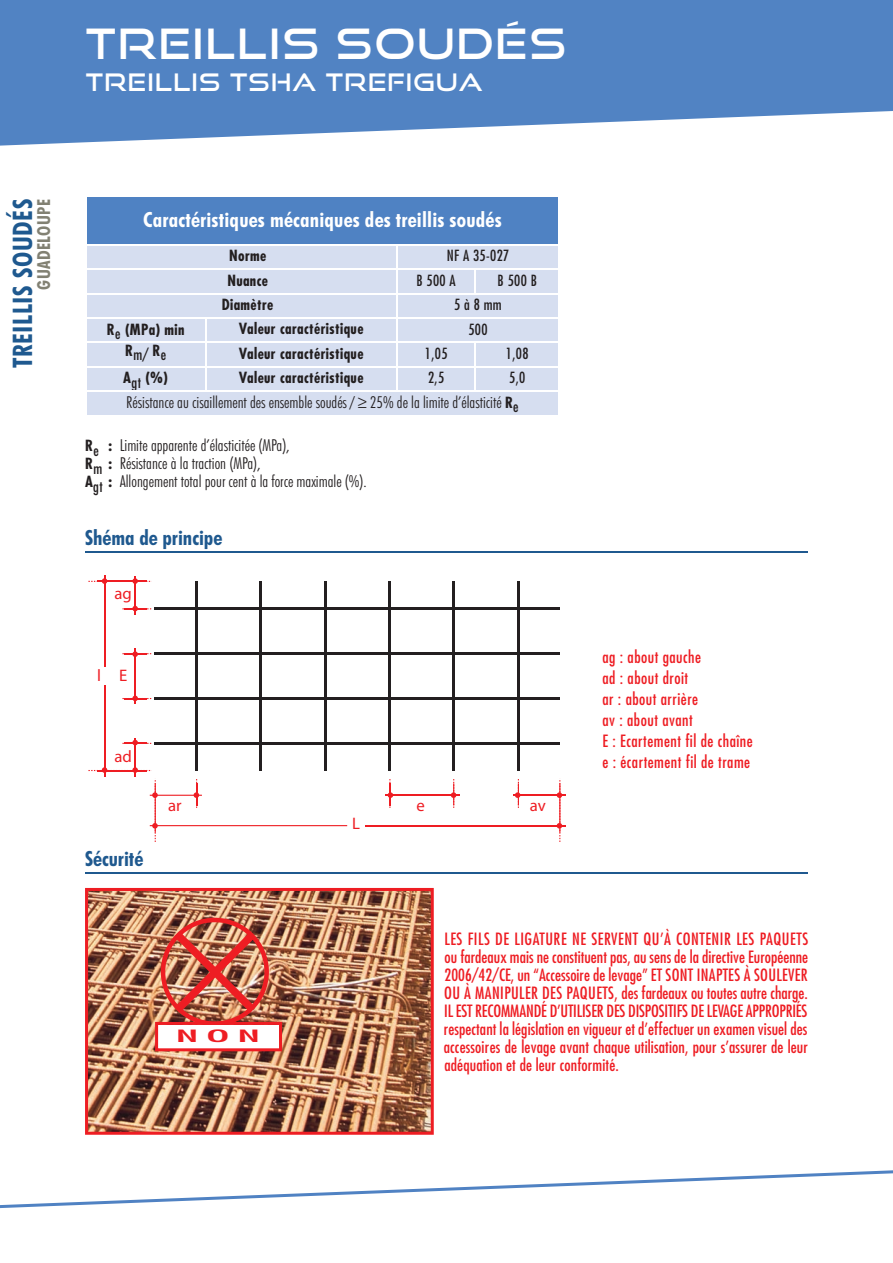
<style>
.page{position:relative;width:893px;height:1263px;background:#fff}
.page>*{position:absolute;margin:0;border:0;box-sizing:border-box;transform-origin:0 0}
.t1{font:41.85px "Good Times Rg";letter-spacing:.05em;color:#fff}
.t2{font:700 condensed 27px "Futura BT";letter-spacing:.025em;color:#1f598f}
.t3{font:24.15px "Good Times Rg";letter-spacing:.05em;color:#fff}
.t4{font:700 condensed 21px "Futura BT";letter-spacing:.01em;color:#fff}
.t5{font:700 condensed 21px "Futura BT";color:#1f598f}
.t6{font:700 condensed 18px "Futura BT";letter-spacing:.025em;color:#828173}
.t7{font:16.65px "Myriad Pro";color:#ee1d23}
.t8{font:condensed 16.5px/18px "Futura";letter-spacing:.03em;color:#ee1d23;text-align:justify}
.t9{font:300 condensed 16.5px/18px "Futura BT";color:#231f20}
.t10{font:condensed 16.5px "Futura";letter-spacing:.03em;color:#ee1d23;scale:3 1}
.t11{font:700 condensed 15px "Futura";letter-spacing:.025em;color:#231f20}
.t12{font:condensed 15px "Futura";letter-spacing:.025em;color:#231f20}
.s1{font-weight:400}
.s2{font-family:"Futura";font-weight:700;font-size:15px}
</style>
<div class="page">
<svg style="left:0;top:0;width:893px;height:146px;background:#6692ca"></svg>
<svg style="left:0;top:1170px;width:893px;height:39px"></svg>
<hr style="left:85px;top:551px;width:723px;height:2px;background:#1f598f">
<hr style="left:85px;top:873px;width:723px;height:1px;background:#1f598f">
<img style="left:85px;top:888px;width:349px;height:247px">
<img style="left:155px;top:918px;width:127px;height:133px">
<hr style="left:195px;top:581px;width:3px;height:190px;background:#231f20">
<hr style="left:259px;top:581px;width:3px;height:190px;background:#231f20">
<hr style="left:324px;top:581px;width:3px;height:190px;background:#231f20">
<hr style="left:388px;top:581px;width:3px;height:190px;background:#231f20">
<hr style="left:452px;top:581px;width:3px;height:190px;background:#231f20">
<hr style="left:517px;top:581px;width:3px;height:190px;background:#231f20">
<hr style="left:155px;top:742px;width:405px;height:3px;background:#231f20">
<hr style="left:155px;top:697px;width:405px;height:3px;background:#231f20">
<hr style="left:155px;top:652px;width:405px;height:3px;background:#231f20">
<hr style="left:155px;top:607px;width:405px;height:3px;background:#231f20">
<hr style="left:104px;top:685px;width:1px;height:92px;background:#ee1d23">
<hr style="left:104px;top:576px;width:1px;height:91px;background:#ee1d23">
<hr style="left:135px;top:576px;width:1px;height:38px;background:#ee1d23">
<hr style="left:135px;top:648px;width:1px;height:56px;background:#ee1d23">
<hr style="left:135px;top:738px;width:1px;height:38px;background:#ee1d23">
<svg style="left:122px;top:606px;width:29px;height:5px"></svg>
<svg style="left:88px;top:578px;width:62px;height:6px"></svg>
<svg style="left:88px;top:767px;width:62px;height:6px"></svg>
<svg style="left:122px;top:740px;width:29px;height:5px"></svg>
<svg style="left:122px;top:696px;width:29px;height:5px"></svg>
<svg style="left:122px;top:651px;width:29px;height:6px"></svg>
<hr style="left:366px;top:825px;width:200px;height:1px;background:#ee1d23">
<hr style="left:150px;top:825px;width:197px;height:1px;background:#ee1d23">
<hr style="left:150px;top:795px;width:52px;height:1px;background:#ee1d23">
<hr style="left:385px;top:795px;width:75px;height:1px;background:#ee1d23">
<hr style="left:513px;top:795px;width:53px;height:1px;background:#ee1d23">
<svg style="left:194px;top:779px;width:5px;height:29px"></svg>
<svg style="left:152px;top:780px;width:6px;height:62px"></svg>
<svg style="left:557px;top:780px;width:5px;height:62px"></svg>
<svg style="left:515px;top:779px;width:5px;height:29px"></svg>
<svg style="left:451px;top:779px;width:5px;height:29px"></svg>
<svg style="left:388px;top:779px;width:5px;height:29px"></svg>
<div style="left:85px;top:196px;width:475px;height:220px;background:#d6def0"></div>
<div style="left:85px;top:196px;width:474px;height:49px;background:#4f82c3"></div>
<hr style="left:85px;top:196px;width:2px;height:220px;background:#fff">
<hr style="left:205px;top:317px;width:1px;height:75px;background:#fff">
<hr style="left:396px;top:244px;width:2px;height:148px;background:#fff">
<svg style="left:475px;top:270px;width:1px;height:23px"></svg>
<hr style="left:475px;top:342px;width:1px;height:50px;background:#fff">
<hr style="left:558px;top:196px;width:2px;height:220px;background:#fff">
<hr style="left:85px;top:196px;width:475px;height:1px;background:#fff">
<hr style="left:85px;top:244px;width:475px;height:2px;background:#fff">
<hr style="left:85px;top:269px;width:475px;height:1px;background:#fff">
<hr style="left:85px;top:293px;width:475px;height:1px;background:#fff">
<hr style="left:85px;top:317px;width:475px;height:2px;background:#fff">
<hr style="left:85px;top:342px;width:475px;height:1px;background:#fff">
<hr style="left:85px;top:366px;width:475px;height:1px;background:#fff">
<hr style="left:85px;top:390px;width:475px;height:2px;background:#fff">
<hr style="left:85px;top:415px;width:475px;height:1px;background:#fff">
<h1 class="t1" style="left:86px;top:18px;width:482px">TREILLIS SOUDÉS</h1>
<h3 class="t3" style="left:86px;top:68px;width:398px">TREILLIS TSHA TREFIGUA</h3>
<h2 class="t2" style="left:12px;top:368px;width:171px;rotate:-90deg">TREILLIS SOUDÉS</h2>
<p class="t6" style="left:37px;top:290px;width:92px;rotate:-90deg">GUADELOUPE</p>
<p class="t4" style="left:143px;top:211px;width:360px">Caractéristiques mécaniques des treillis soudés</p>
<p class="t11" style="left:229px;top:249px;width:39px">Norme</p>
<p class="t12" style="left:447px;top:249px;width:64px">NF A 35-027</p>
<p class="t11" style="left:227px;top:274px;width:42px">Nuance</p>
<p class="t12" style="left:416px;top:273px;width:41px">B 500 A</p>
<p class="t12" style="left:498px;top:273px;width:41px">B 500 B</p>
<p class="t11" style="left:222px;top:298px;width:53px">Diamètre</p>
<p class="t12" style="left:454px;top:298px;width:49px">5 à 8 mm</p>
<p class="t11" style="left:107px;top:322px;width:79px">R<span class="s1">e</span> (MPa) min</p>
<p class="t11" style="left:239px;top:322px;width:126px">Valeur caractéristique</p>
<p class="t12" style="left:468px;top:322px;width:21px">500</p>
<p class="t12" style="left:125px;top:348px;width:43px"><sup>R</sup>m/ <sup>R</sup>e</p>
<p class="t11" style="left:239px;top:347px;width:126px">Valeur caractéristique</p>
<p class="t12" style="left:425px;top:346px;width:24px">1,05</p>
<p class="t12" style="left:506px;top:346px;width:24px">1,08</p>
<p class="t11" style="left:123px;top:371px;width:46px">A<span class="s1">gt</span> (%)</p>
<p class="t11" style="left:239px;top:371px;width:126px">Valeur caractéristique</p>
<p class="t12" style="left:428px;top:371px;width:18px">2,5</p>
<p class="t12" style="left:509px;top:371px;width:18px">5,0</p>
<p class="t9" style="left:126px;top:394px;width:394px">Résistance au cisaillement des ensemble soudés / ≥ 25% de la limite d’élasticité <span class="s2">R</span><sub>e</sub></p>
<p class="t9" style="left:85px;top:438px;width:283px"><span class="s2">R</span><sub>e</sub> <span class="s2">:</span> Limite apparente d’élasticitée (MPa),<br><span class="s2">R</span><sub>m</sub> <span class="s2">:</span> Résistance à la traction (MPa),<br><span class="s2">A</span><sub>gt</sub> <span class="s2">:</span> Allongement total pour cent à la force maximale (%).</p>
<p class="t5" style="left:85px;top:529px;width:139px">Shéma de principe</p>
<p class="t7" style="left:114px;top:587px;width:19px">ag</p>
<p class="t7" style="left:97px;top:669px;width:5px">l</p>
<p class="t7" style="left:119px;top:669px;width:10px">E</p>
<p class="t7" style="left:114px;top:750px;width:19px">ad</p>
<p class="t5" style="left:85px;top:850px;width:60px">Sécurité</p>
<p class="t7" style="left:168px;top:799px;width:15px">ar</p>
<p class="t10" style="left:175px;top:1028px;width:30px">NON</p>
<p class="t7" style="left:352px;top:817px;width:9px">L</p>
<p class="t7" style="left:416px;top:799px;width:10px">e</p>
<p class="t7" style="left:530px;top:799px;width:17px">av</p>
<p class="t8" style="left:602px;top:647px;width:152px;line-height:21px;text-align:left">ag : about gauche<br>ad : about droit<br>ar : about arrière<br>av : about avant<br>E : Ecartement fil de chaîne e : écartement fil de trame</p>
<p class="t8" style="left:444px;top:931px;width:366px">LES FILS DE LIGATURE NE SERVENT QU’À CONTENIR LES PAQUETS ou fardeaux mais ne constituent pas, au sens de la directive Européenne 2006/42/CE, un “Accessoire de levage” ET SONT INAPTES À SOULEVER OU À MANIPULER DES PAQUETS, des fardeaux ou toutes autre charge.<br>IL EST RECOMMANDÉ D’UTILISER DES DISPOSITIFS DE LEVAGE APPROPRIÉS respectant la législation en vigueur et d’effectuer un examen visuel des accessoires de levage avant chaque utilisation, pour s’assurer de leur adéquation et de leur conformité.</p>
</div>
